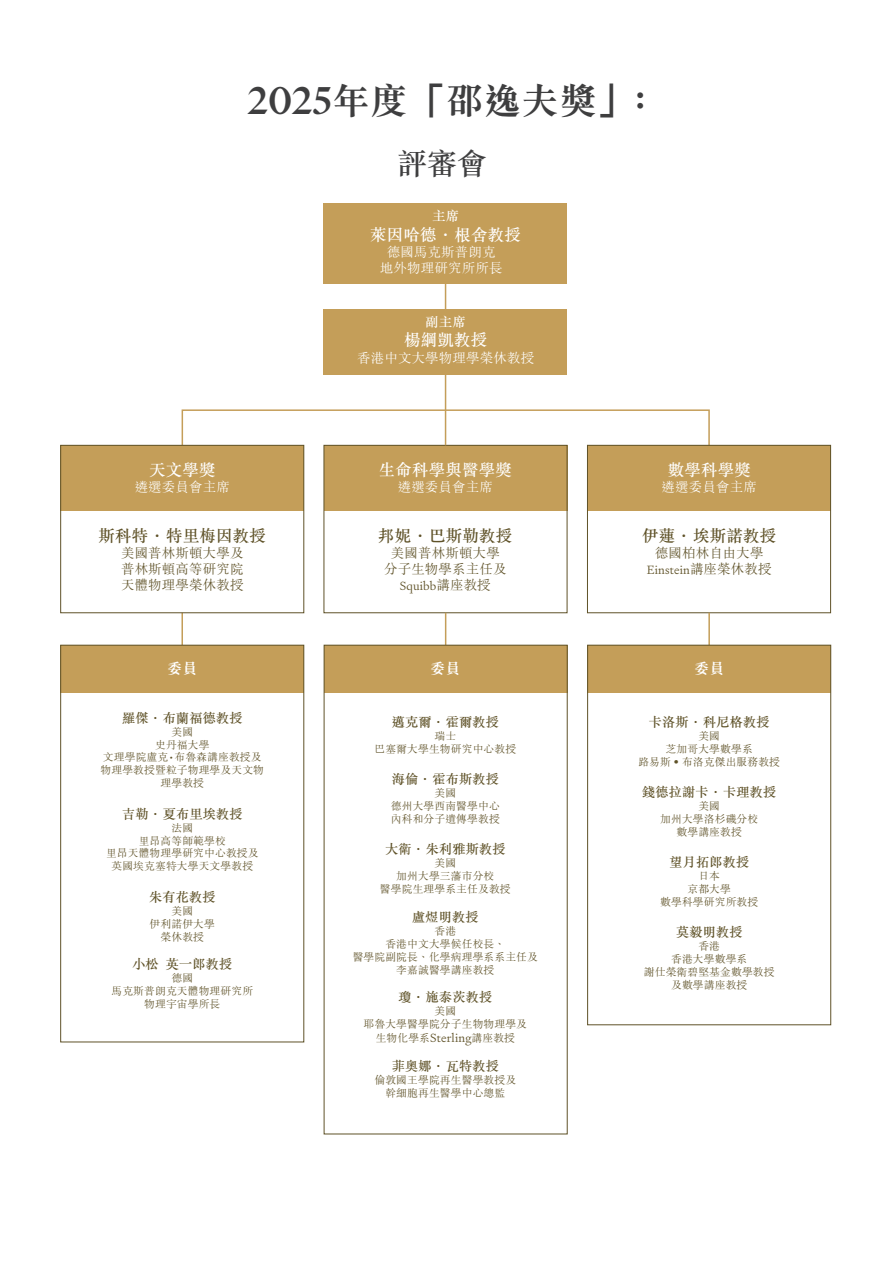
<style>
.page{position:relative;width:893px;height:1263px;background:#fff}
.page>*{position:absolute;margin:0;border:0;box-sizing:border-box;transform-origin:0 0}
.t1{font:700 37.5px "M Sung HK";letter-spacing:.01em;color:#3e3e3f}
.t2{font:500 30px "M Sung HK";color:#3e3e3f}
.t3{font:500 16.5px "M Sung HK";letter-spacing:.01em;color:#fff}
.t4{font:500 16.5px "M Sung HK";letter-spacing:.01em;color:#5f5228}
.t5{font:700 15px "M Sung HK";color:#fff}
.t6{font:300 13.5px/16.2px "M Sung HK";letter-spacing:.01em;color:#5f5228;text-align:justify}
.t7{font:300 13.5px/16.2px "M Sung HK";letter-spacing:.01em;color:#fff;text-align:center}
.t8{font:500 13.5px "M Sung HK";color:#fff}
.t9{font:500 13.2px "M Sung HK";letter-spacing:.01em;color:#5f5228}
.t10{font:300 12px "Signifier";letter-spacing:.01em;color:#5f5228}
.t11{font:300 10.8px/12.9px "M Sung HK";letter-spacing:.01em;color:#5f5228;text-align:center}
.s1{font-family:"Signifier";font-weight:500;font-size:39px}
.s2{font-size:6px}
.s3{font-family:"M Sung HK";font-size:13.5px}
.s4{font-family:"Signifier";font-size:12px}
</style>
<div class="page">
<div style="left:324px;top:445px;width:243px;height:66px;background:#c49e59"></div>
<div style="left:324px;top:445px;width:243px;height:168px;border:1px solid #5f5228"></div>
<hr style="left:445px;top:243px;width:1px;height:202px;background:#c49e59">
<hr style="left:181px;top:613px;width:2px;height:32px;background:#c49e59">
<div style="left:182px;top:409px;width:528px;height:37px;border:2px solid #c49e59"></div>
<div style="left:324px;top:203px;width:243px;height:81px;background:#c49e59"></div>
<div style="left:61px;top:445px;width:243px;height:66px;background:#c49e59"></div>
<div style="left:588px;top:445px;width:243px;height:66px;background:#c49e59"></div>
<div style="left:587px;top:445px;width:244px;height:168px;border:1px solid #5f5228"></div>
<div style="left:324px;top:309px;width:243px;height:66px;background:#c49e59"></div>
<div style="left:60px;top:445px;width:244px;height:168px;border:1px solid #5f5228"></div>
<div style="left:61px;top:645px;width:243px;height:48px;background:#c49e59"></div>
<div style="left:60px;top:645px;width:244px;height:397px;border:1px solid #5f5228"></div>
<hr style="left:445px;top:613px;width:1px;height:32px;background:#c49e59">
<div style="left:324px;top:645px;width:243px;height:48px;background:#c49e59"></div>
<div style="left:324px;top:645px;width:244px;height:489px;border:1px solid #5f5228"></div>
<hr style="left:708px;top:613px;width:2px;height:32px;background:#c49e59">
<div style="left:588px;top:645px;width:243px;height:48px;background:#c49e59"></div>
<div style="left:587px;top:645px;width:244px;height:380px;border:1px solid #5f5228"></div>
<h1 class="t1" style="left:247px;top:75px;width:400px"><span class="s1">2025</span>年度「邵逸夫獎」:</h1>
<h2 class="t2" style="left:397px;top:143px;width:91px">評審會</h2>
<p class="t8" style="left:432px;top:207px;width:29px">主席</p>
<h3 class="t3" style="left:370px;top:223px;width:152px">萊因哈德 ·根舍教授</h3>
<p class="t7" style="left:380px;top:243px;width:124px">德國馬克斯普朗克地外物理研究所所長</p>
<h3 class="t3" style="left:149px;top:458px;width:68px">天文學獎</h3>
<p class="t7" style="left:135px;top:478px;width:97px">遴選委員會主席</p>
<h3 class="t4" style="left:99px;top:524px;width:169px">斯科特 ·特里梅因教授</h3>
<p class="t6" style="left:121px;top:544px;width:124px">美國普林斯頓大學及普林斯頓高等研究院天體物理學榮休教授</p>
<h3 class="t5" style="left:167px;top:658px;width:32px">委員</h3>
<p class="t9" style="left:122px;top:708px;width:122px">羅傑 ·布蘭福德教授</p>
<p class="t11" style="left:101px;top:725px;width:165px">美國<br>史丹福大學<br>文理學院盧克<span class="s2">‧</span>布魯森講座教授及物理學教授暨粒子物理學及天文物理學教授</p>
<p class="t9" style="left:122px;top:804px;width:122px">吉勒 ·夏布里埃教授</p>
<p class="t11" style="left:106px;top:821px;width:154px">法國<br>里昂高等師範學校<br>里昂天體物理學研究中心教授及英國埃克塞特大學天文學教授</p>
<p class="t9" style="left:149px;top:887px;width:68px">朱有花教授</p>
<p class="t11" style="left:150px;top:904px;width:67px">美國<br>伊利諾伊大學榮休教授</p>
<p class="t9" style="left:132px;top:955px;width:102px">小松 英一郎教授</p>
<p class="t11" style="left:111px;top:971px;width:143px">德國<br>馬克斯普朗克天體物理研究所物理宇宙學所長</p>
<p class="t8" style="left:425px;top:313px;width:42px">副主席</p>
<h3 class="t3" style="left:404px;top:329px;width:85px">楊綱凱教授</h3>
<p class="t7" style="left:357px;top:349px;width:179px">香港中文大學物理學榮休教授</p>
<h3 class="t3" style="left:379px;top:458px;width:135px">生命科學與醫學獎</h3>
<p class="t7" style="left:398px;top:478px;width:97px">遴選委員會主席</p>
<h3 class="t4" style="left:378px;top:524px;width:136px">邦妮 ·巴斯勒教授</h3>
<p class="t6" style="left:384px;top:544px;width:124px;text-align:center">美國普林斯頓大學分子生物學系主任及</p>
<p class="t10" style="left:400px;top:578px;width:92px">Squibb<span class="s3">講座教授</span></p>
<h3 class="t5" style="left:430px;top:658px;width:32px">委員</h3>
<p class="t9" style="left:392px;top:713px;width:109px">邁克爾 ·霍爾教授</p>
<p class="t11" style="left:374px;top:729px;width:143px">瑞士<br>巴塞爾大學生物研究中心教授</p>
<p class="t9" style="left:392px;top:770px;width:109px">海倫 ·霍布斯教授</p>
<p class="t11" style="left:391px;top:786px;width:110px">美國<br>德州大學西南醫學中心內科和分子遺傳學教授</p>
<p class="t9" style="left:385px;top:840px;width:122px">大衛 ·朱利雅斯教授</p>
<p class="t11" style="left:380px;top:856px;width:132px">美國<br>加州大學三藩市分校<br>醫學院生理學系主任及教授</p>
<p class="t9" style="left:412px;top:908px;width:68px">盧煜明教授</p>
<p class="t11" style="left:353px;top:924px;width:187px">香港<br>香港中文大學候任校長、<br>醫學院副院長、化學病理學系系主任及李嘉誠醫學講座教授</p>
<p class="t9" style="left:398px;top:988px;width:95px">瓊 ·施泰茨教授</p>
<p class="t11" style="left:364px;top:1004px;width:165px">美國<br>耶魯大學醫學院分子生物物理學及</p>
<p class="t11" style="left:376px;top:1031px;width:141px">生物化學系<span class="s4">Sterling</span>講座教授</p>
<p class="t9" style="left:392px;top:1057px;width:109px">菲奧娜 ·瓦特教授</p>
<p class="t11" style="left:374px;top:1073px;width:143px">倫敦國王學院再生醫學教授及幹細胞再生醫學中心總監</p>
<h3 class="t3" style="left:668px;top:458px;width:85px">數學科學獎</h3>
<p class="t7" style="left:662px;top:478px;width:97px">遴選委員會主席</p>
<h3 class="t4" style="left:642px;top:524px;width:136px">伊蓮 ·埃斯諾教授</h3>
<p class="t6" style="left:655px;top:544px;width:110px">德國柏林自由大學</p>
<p class="t10" style="left:647px;top:562px;width:126px">Einstein<span class="s3">講座榮休教授</span></p>
<h3 class="t5" style="left:694px;top:658px;width:32px">委員</h3>
<p class="t9" style="left:649px;top:713px;width:122px">卡洛斯 ·科尼格教授</p>
<p class="t11" style="left:638px;top:729px;width:143px">美國<br>芝加哥大學數學系<br>路易斯‧布洛克傑出服務教授</p>
<p class="t9" style="left:642px;top:783px;width:135px">錢德拉謝卡 ·卡理教授</p>
<p class="t11" style="left:660px;top:799px;width:100px">美國<br>加州大學洛杉磯分校數學講座教授</p>
<p class="t9" style="left:669px;top:853px;width:81px">望月拓郎教授</p>
<p class="t11" style="left:660px;top:869px;width:100px">日本<br>京都大學<br>數學科學研究所教授</p>
<p class="t9" style="left:676px;top:923px;width:68px">莫毅明教授</p>
<p class="t11" style="left:644px;top:939px;width:132px">香港<br>香港大學數學系<br>謝仕榮衛碧堅基金數學教授及數學講座教授</p>
</div>
